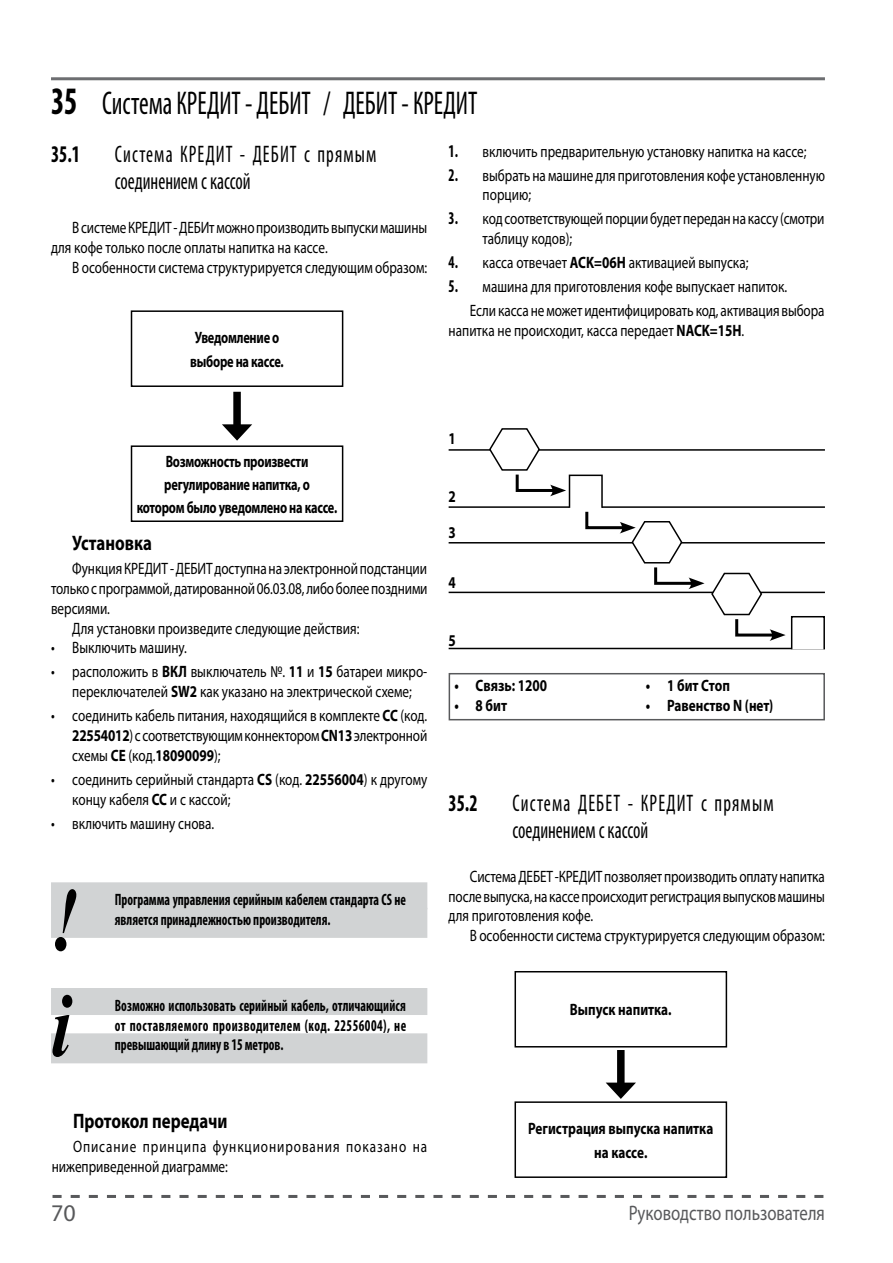
<style>
.page{position:relative;width:893px;height:1263px;background:#fff}
.page>*{position:absolute;margin:0;border:0;box-sizing:border-box;transform-origin:0 0}
.t1{font:italic 700 90px "Times New Roman";color:#000;scale:.8 1}
.t2{font:condensed 33px "Myriad Pro";color:#000;scale:.8 1}
.t3{font:condensed 24px/27px "Myriad Pro";letter-spacing:.055em;color:#000;scale:.8 1}
.t4{font:700 condensed 24px "Myriad Pro";color:#000;scale:.8 1}
.t5{font:24px "Myriad Pro";color:#58595b}
.t6{font:700 21px "Myriad Pro";color:#000;scale:.8 1}
.t7{font:21px "Myriad Pro";color:#58595b;scale:.8 1}
.t8{font:16.5px/19.8px "Myriad Pro";color:#000;scale:.8 1}
.t9{font:700 condensed 16.5px/19.8px "Myriad Pro";color:#000;scale:.8 1}
.t10{font:700 16.5px/23.4px "Myriad Pro";letter-spacing:-.02em;color:#000;scale:.75 1}
.t11{font:700 16.5px/23.4px "Myriad Pro";color:#000;text-align:center;scale:.8 1}
.t12{font:16.5px/19.8px "Myriad Pro";letter-spacing:.07em;color:#000;scale:.8 1}
.t13{font:700 16.5px/36.2px "Myriad Pro";letter-spacing:-.02em;color:#000;scale:.8 1}
.s1{font-weight:700;font-size:39px}
.s2{font-weight:700;font-stretch:condensed;font-size:18px}
.s3{font-weight:700}
</style>
<div class="page">
<svg style="left:53px;top:1195px;width:770px;height:3px"></svg>
<hr style="left:51px;top:77px;width:774px;height:3px;background:#6d6e71">
<div style="left:131px;top:310px;width:212px;height:77px;border:2px solid #000"></div>
<div style="left:131px;top:445px;width:212px;height:77px;border:2px solid #000"></div>
<div style="left:233px;top:392px;width:8px;height:39px;background:#000"></div>
<svg style="left:222px;top:424px;width:30px;height:17px"></svg>
<div style="left:51px;top:882px;width:376px;height:27px;background:#d1d3d4"></div>
<div style="left:51px;top:908px;width:376px;height:30px;background:#d1d3d4"></div>
<div style="left:51px;top:988px;width:376px;height:27px;background:#d1d3d4"></div>
<div style="left:51px;top:1033px;width:376px;height:30px;background:#d1d3d4"></div>
<div style="left:514px;top:971px;width:213px;height:76px;border:2px solid #000"></div>
<div style="left:514px;top:1101px;width:213px;height:77px;border:2px solid #000"></div>
<div style="left:617px;top:1050px;width:8px;height:39px;background:#000"></div>
<svg style="left:606px;top:1082px;width:30px;height:17px"></svg>
<hr style="left:449px;top:449px;width:376px;height:2px;background:#000">
<hr style="left:449px;top:542px;width:376px;height:1px;background:#000">
<hr style="left:449px;top:592px;width:376px;height:1px;background:#000">
<svg style="left:488px;top:428px;width:78px;height:68px"></svg>
<svg style="left:584px;top:511px;width:120px;height:78px"></svg>
<svg style="left:710px;top:572px;width:76px;height:69px"></svg>
<hr style="left:449px;top:506px;width:376px;height:2px;background:#000">
<div style="left:569px;top:475px;width:34px;height:34px;border:2px solid #000"></div>
<hr style="left:449px;top:648px;width:376px;height:1px;background:#000">
<div style="left:791px;top:616px;width:34px;height:34px;border:2px solid #000"></div>
<div style="left:449px;top:673px;width:376px;height:47px;border:2px solid #58595b"></div>
<h2 class="t2" style="left:51px;top:83px;width:534px"><span class="s1">35</span> Система КРЕДИТ - ДЕБИТ / ДЕБИТ - КРЕДИТ</h2>
<h3 class="t4" style="left:51px;top:139px;width:38px">35.1</h3>
<h3 class="t3" style="left:115px;top:140px;width:328px">Система КРЕДИТ - ДЕБИТ с прямым соединением с кассой</h3>
<p class="t8" style="left:51px;top:217px;width:472px;text-indent:21px">В системе КРЕДИТ - ДЕБИт можно производить выпуски машины для кофе только после оплаты напитка на кассе.</p>
<p class="t8" style="left:72px;top:257px;width:445px">В особенности система структурируется следующим образом:</p>
<p class="t8" style="left:449px;top:141px;width:449px"><span class="s2">1.</span> включить предварительную установку напитка на кассе;</p>
<p class="t8" style="left:483px;top:165px;width:429px;text-indent:-34px"><span class="s2">2.</span> выбрать на машине для приготовления кофе установленную порцию;</p>
<p class="t8" style="left:483px;top:209px;width:429px;text-indent:-34px"><span class="s2">3.</span> код соответствующей порции будет передан на кассу (смотри таблицу кодов);</p>
<p class="t8" style="left:449px;top:253px;width:376px"><span class="s2">4.</span> касса отвечает <span class="s3">ACK=06H</span> активацией выпуска;</p>
<p class="t8" style="left:470px;top:275px;width:445px;line-height:24px;text-indent:-21px"><span class="s2">5.</span> машина для приготовления кофе выпускает напиток.<br>Если касса не может идентифицировать код, активация выбора</p>
<p class="t8" style="left:449px;top:320px;width:371px">напитка не происходит, касса передает <span class="s3">NACK=15H</span>.</p>
<p class="t10" style="left:190px;top:325px;width:126px">Уведомление о выборе на кассе.</p>
<p class="t10" style="left:137px;top:449px;width:269px;text-align:center">Возможность произвести регулирование напитка, о<br>котором было уведомлено на кассе.</p>
<p class="t6" style="left:72px;top:529px;width:101px">Установка</p>
<p class="t8" style="left:72px;top:558px;width:445px">Функция КРЕДИТ - ДЕБИТ доступна на электронной подстанции</p>
<p class="t8" style="left:51px;top:578px;width:472px">только с программой, датированной 06.03.08, либо более поздними</p>
<p class="t8" style="left:51px;top:598px;width:75px">версиями.</p>
<p class="t8" style="left:72px;top:618px;width:360px">Для установки произведите следующие действия:</p>
<p class="t8" style="left:51px;top:638px;width:171px">• Выключить машину.</p>
<p class="t8" style="left:51px;top:662px;width:472px;text-align:center">• расположить в <span class="s3">ВКЛ</span> выключатель №. <span class="s3">11</span> и <span class="s3">15</span> батареи микро&shy;переключателей <span class="s3">SW2</span> как указано на электрической схеме;</p>
<p class="t8" style="left:72px;top:706px;width:445px;text-align:justify;text-indent:-21px">• соединить кабель питания, находящийся в комплекте <span class="s3">CC</span> (код.<br><span class="s3">22554012</span>) с соответствующим коннектором <span class="s3">CN13</span> электронной схемы <span class="s3">CE</span> (код.<span class="s3">18090099</span>);</p>
<p class="t8" style="left:72px;top:769px;width:445px;text-indent:-21px">• соединить серийный стандарта <span class="s3">CS</span> (код. <span class="s3">22556004</span>) к другому концу кабеля <span class="s3">CC</span> и с кассой;</p>
<p class="t8" style="left:51px;top:813px;width:206px">• включить машину снова.</p>
<h1 class="t1" style="left:51px;top:857px;width:37px">!</h1>
<p class="t9" style="left:115px;top:889px;width:366px">Программа управления серийным кабелем стандарта CS не является принадлежностью производителя.</p>
<h1 class="t1" style="left:51px;top:963px;width:27px">i</h1>
<p class="t9" style="left:115px;top:995px;width:366px;text-align:justify">Возможно использовать серийный кабель, отличающийся от поставляемого производителем (код. 22556004), не превышающий длину в 15 метров.</p>
<p class="t13" style="left:449px;top:420px;width:11px">1</p>
<p class="t13" style="left:449px;top:478px;width:11px">2<br>3</p>
<p class="t13" style="left:449px;top:564px;width:11px">4</p>
<p class="t13" style="left:449px;top:622px;width:11px">5</p>
<p class="t11" style="left:454px;top:673px;width:118px">• Связь: 1200</p>
<p class="t13" style="left:454px;top:687px;width:67px">• 8 бит</p>
<p class="t13" style="left:646px;top:667px;width:107px">• 1 бит Стоп</p>
<p class="t11" style="left:646px;top:693px;width:161px">• Равенство N (нет)</p>
<h3 class="t4" style="left:449px;top:788px;width:38px">35.2</h3>
<h3 class="t3" style="left:512px;top:789px;width:328px">Система ДЕБЕТ - КРЕДИТ с прямым соединением с кассой</h3>
<p class="t8" style="left:449px;top:866px;width:472px;text-align:justify;text-indent:21px">Система ДЕБЕТ -КРЕДИТ позволяет производить оплату напитка после выпуска, на кассе происходит регистрация выпусков машины для приготовления кофе.</p>
<p class="t8" style="left:470px;top:925px;width:445px">В особенности система структурируется следующим образом:</p>
<p class="t11" style="left:570px;top:998px;width:129px">Выпуск напитка.</p>
<p class="t6" style="left:73px;top:1107px;width:195px">Протокол передачи</p>
<p class="t12" style="left:52px;top:1136px;width:471px;text-indent:21px">Описание принципа функционирования показано на нижеприведенной диаграмме:</p>
<p class="t11" style="left:528px;top:1116px;width:233px">Регистрация выпуска напитка на кассе.</p>
<h3 class="t5" style="left:51px;top:1198px;width:26px">70</h3>
<p class="t7" style="left:629px;top:1200px;width:247px">Руководство пользователя</p>
</div>
